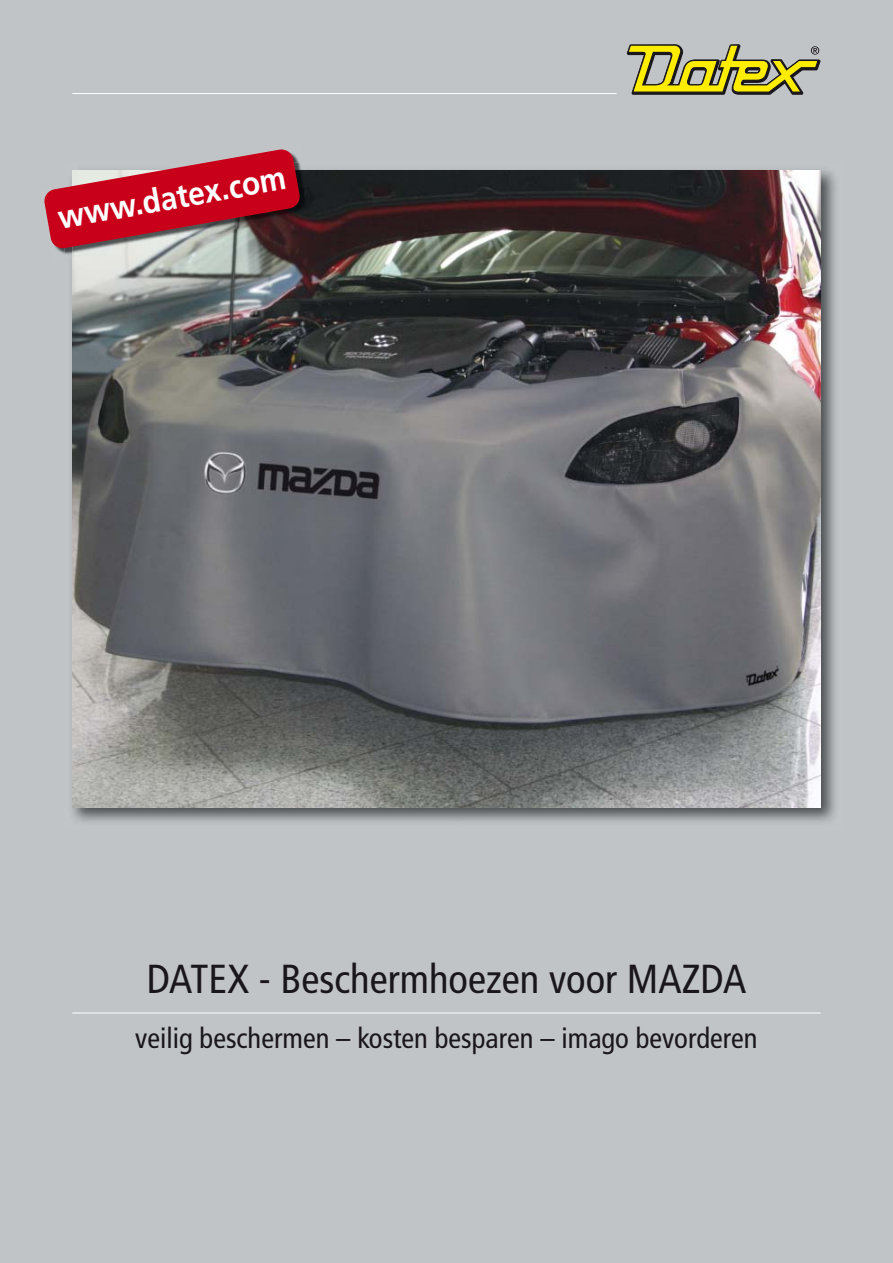
<style>
.page{position:relative;width:893px;height:1263px;background:#c1c4c7}
.page>*{position:absolute;margin:0;border:0;box-sizing:border-box;transform-origin:0 0}
.t1{font:condensed 40.5px "Frutiger";color:#1a171c}
.t2{font:700 33px "Frutiger";color:#fff;scale:.9 1}
.t3{font:condensed 28.5px "Frutiger";color:#1a171c}
</style>
<div class="page">
<img style="left:72px;top:169px;width:764px;height:653px">
<img style="left:72px;top:170px;width:749px;height:638px">
<hr style="left:72px;top:93px;width:545px;height:1px;background:#fff">
<svg style="left:627px;top:44px;width:193px;height:51px"></svg>
<hr style="left:72px;top:1012px;width:749px;height:1px;background:#fff">
<img style="left:57px;top:249px;width:8px;height:5px">
<img style="left:72px;top:170px;width:242px;height:88px">
<svg style="left:44px;top:149px;width:257px;height:100px"></svg>
<p class="t2" style="left:56px;top:204px;width:258px;rotate:-10deg">www.datex.com</p>
<h1 class="t1" style="left:147px;top:962px;width:601px">DATEX - Beschermhoezen voor MAZDA</h1>
<p class="t3" style="left:135px;top:1027px;width:624px">veilig beschermen – kosten besparen – imago bevorderen</p>
</div>
